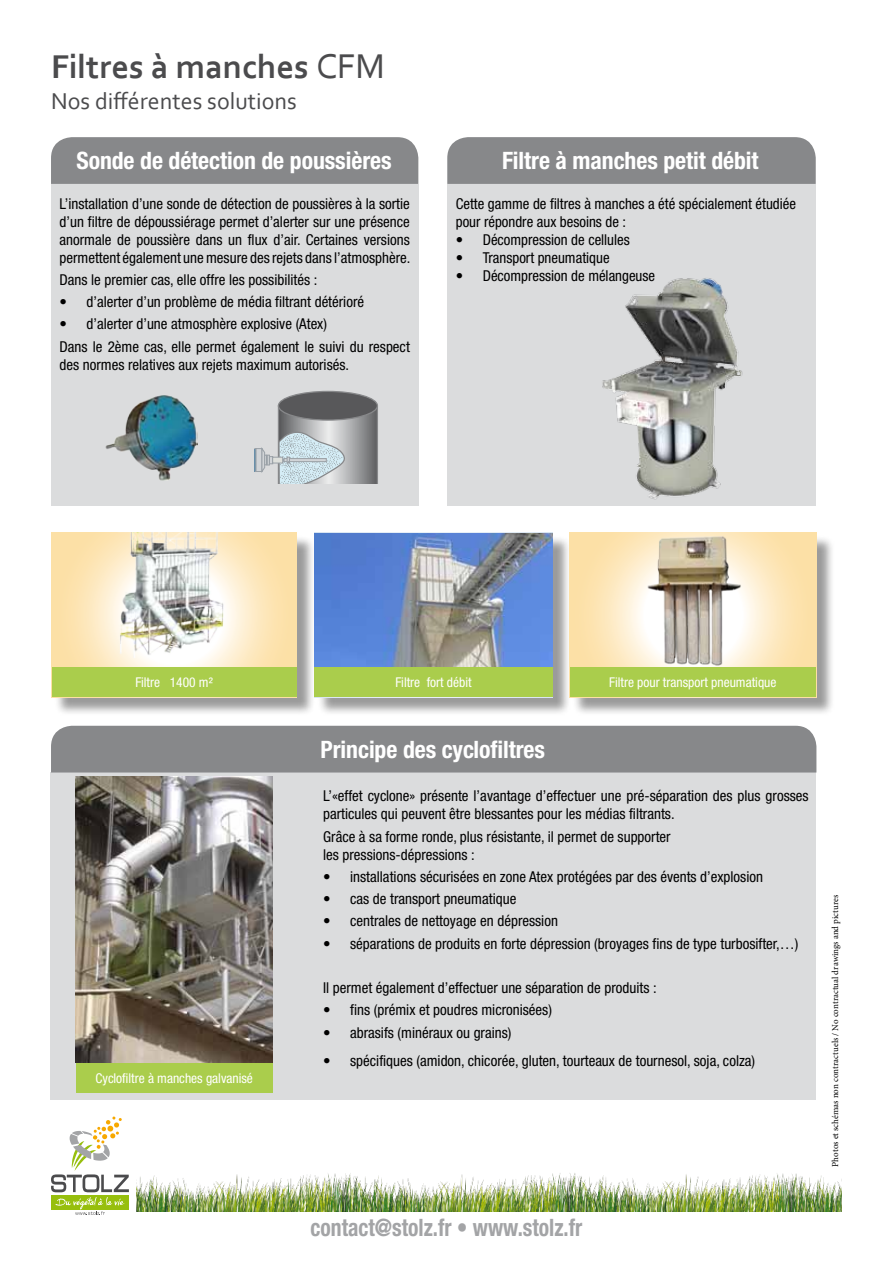
<style>
.page{position:relative;width:893px;height:1263px;background:#fff}
.page>*{position:absolute;margin:0;border:0;box-sizing:border-box;transform-origin:0 0}
.t1{font:700 34.5px "Corbel";color:#4b4b4d}
.t2{font:700 condensed 24px "Helvetica Neue LT Std";letter-spacing:-.005em;color:#fff}
.t3{font:700 condensed 24px "Helvetica Neue LT Std";color:#a3a4a6;scale:.9 1}
.t4{font:24px "Corbel";color:#4b4b4d}
.t5{font:condensed 15px/18px "Helvetica Neue LT Std";color:#000}
.t6{font:condensed 13.5px "Helvetica Neue LT Std";color:#fff}
.t7{font:9px "Minion Pro";color:#000}
.s1{font-weight:400;font-size:36px}
</style>
<div class="page">
<svg style="left:51px;top:1116px;width:78px;height:99px"></svg>
<img style="left:136px;top:1173px;width:706px;height:39px">
<div style="left:447px;top:184px;width:369px;height:321px;background:#dbdcdd"></div>
<div style="left:51px;top:184px;width:367px;height:321px;background:#dbdcdd"></div>
<div style="left:51px;top:772px;width:765px;height:328px;background:#dbdcdd"></div>
<div style="left:317px;top:535px;width:254px;height:181px;background:#000;opacity:.4"></div>
<div style="left:54px;top:535px;width:261px;height:181px;background:#000;opacity:.4"></div>
<svg style="left:52px;top:533px;width:245px;height:134px;background:#fce6b8"></svg>
<img style="left:109px;top:533px;width:126px;height:125px">
<img style="left:315px;top:533px;width:238px;height:134px">
<div style="left:572px;top:535px;width:263px;height:181px;background:#000;opacity:.4"></div>
<svg style="left:570px;top:533px;width:246px;height:134px;background:#fde7ba"></svg>
<img style="left:644px;top:533px;width:102px;height:134px">
<img style="left:76px;top:776px;width:197px;height:287px">
<img style="left:587px;top:278px;width:174px;height:228px">
<img style="left:105px;top:395px;width:93px;height:86px">
<div style="left:278px;top:391px;width:99px;height:29px;background:#58585a;border-radius:50%"></div>
<div style="left:278px;top:391px;width:100px;height:30px;border:1px solid #87888a;border-radius:50%"></div>
<svg style="left:255px;top:448px;width:1px;height:24px"></svg>
<div style="left:256px;top:449px;width:6px;height:22px;background:#d1d4d7"></div>
<div style="left:256px;top:448px;width:6px;height:24px;border:1px solid #9aa1a7"></div>
<svg style="left:262px;top:405px;width:116px;height:79px"></svg>
<div style="left:447px;top:137px;width:369px;height:47px;background:#87888a"></div>
<div style="left:51px;top:137px;width:367px;height:47px;background:#87888a"></div>
<div style="left:51px;top:726px;width:765px;height:46px;background:#87888a"></div>
<div style="left:76px;top:1063px;width:197px;height:30px;background:#aacd4c"></div>
<div style="left:315px;top:667px;width:238px;height:30px;background:#aacd4c"></div>
<div style="left:570px;top:667px;width:246px;height:30px;background:#aacd4c"></div>
<div style="left:52px;top:667px;width:245px;height:30px;background:#aacd4c"></div>
<h1 class="t1" style="left:51px;top:45px;width:335px">Filtres à manches <span class="s1">CFM</span></h1>
<h2 class="t4" style="left:51px;top:86px;width:247px">Nos différentes solutions</h2>
<h2 class="t2" style="left:76px;top:146px;width:317px">Sonde de détection de poussières</h2>
<p class="t5" style="left:60px;top:194px;width:352px;text-align:justify">L’installation d’une sonde de détection de poussières à la sortie d’un filtre de dépoussiérage permet d’alerter sur une présence anormale de poussière dans un flux d’air. Certaines versions permettent également une mesure des rejets dans l’atmosphère.</p>
<p class="t5" style="left:60px;top:270px;width:259px">Dans le premier cas, elle offre les possibilités :</p>
<p class="t5" style="left:60px;top:293px;width:306px">• d’alerter d’un problème de média filtrant détérioré</p>
<p class="t5" style="left:60px;top:313px;width:352px;line-height:22.2px">• d’alerter d’une atmosphère explosive (Atex)<br>Dans le 2ème cas, elle permet également le suivi du respect</p>
<p class="t5" style="left:60px;top:355px;width:291px">des normes relatives aux rejets maximum autorisés.</p>
<h2 class="t2" style="left:502px;top:146px;width:258px">Filtre à manches petit débit</h2>
<p class="t5" style="left:456px;top:194px;width:342px">Cette gamme de filtres à manches a été spécialement étudiée pour répondre aux besoins de :</p>
<p class="t5" style="left:456px;top:230px;width:176px">• Décompression de cellules</p>
<p class="t5" style="left:456px;top:248px;width:155px">• Transport pneumatique</p>
<p class="t5" style="left:456px;top:266px;width:201px">• Décompression de mélangeuse</p>
<p class="t6" style="left:135px;top:674px;width:79px">Filtre 1400 m²</p>
<p class="t6" style="left:395px;top:674px;width:78px">Filtre fort débit</p>
<p class="t6" style="left:609px;top:674px;width:169px">Filtre pour transport pneumatique</p>
<h2 class="t2" style="left:321px;top:735px;width:226px">Principe des cyclofiltres</h2>
<p class="t6" style="left:96px;top:1070px;width:159px">Cyclofiltre à manches galvanisé</p>
<p class="t5" style="left:323px;top:787px;width:487px">L’«effet cyclone» présente l’avantage d’effectuer une pré-séparation des plus grosses particules qui peuvent être blessantes pour les médias filtrants.</p>
<p class="t5" style="left:323px;top:827px;width:349px">Grâce à sa forme ronde, plus résistante, il permet de supporter les pressions-dépressions :</p>
<p class="t5" style="left:323px;top:867px;width:441px">• installations sécurisées en zone Atex protégées par des évents d’explosion</p>
<p class="t5" style="left:323px;top:890px;width:195px">• cas de transport pneumatique</p>
<p class="t5" style="left:323px;top:912px;width:236px">• centrales de nettoyage en dépression</p>
<p class="t5" style="left:323px;top:934px;width:477px">• séparations de produits en forte dépression (broyages fins de type turbosifter,…)</p>
<p class="t5" style="left:323px;top:979px;width:335px">Il permet également d’effectuer une séparation de produits :</p>
<p class="t5" style="left:323px;top:1001px;width:230px">• fins (prémix et poudres micronisées)</p>
<p class="t5" style="left:323px;top:1023px;width:190px">• abrasifs (minéraux ou grains)</p>
<p class="t5" style="left:323px;top:1051px;width:433px">• spécifiques (amidon, chicorée, gluten, tourteaux de tournesol, soja, colza)</p>
<h2 class="t3" style="left:311px;top:1213px;width:304px">contact@stolz.fr • www.stolz.fr</h2>
<p class="t7" style="left:829px;top:1166px;width:273px;rotate:-90deg">Photos et schémas non contractuels / No contractual drawings and pictures</p>
</div>
